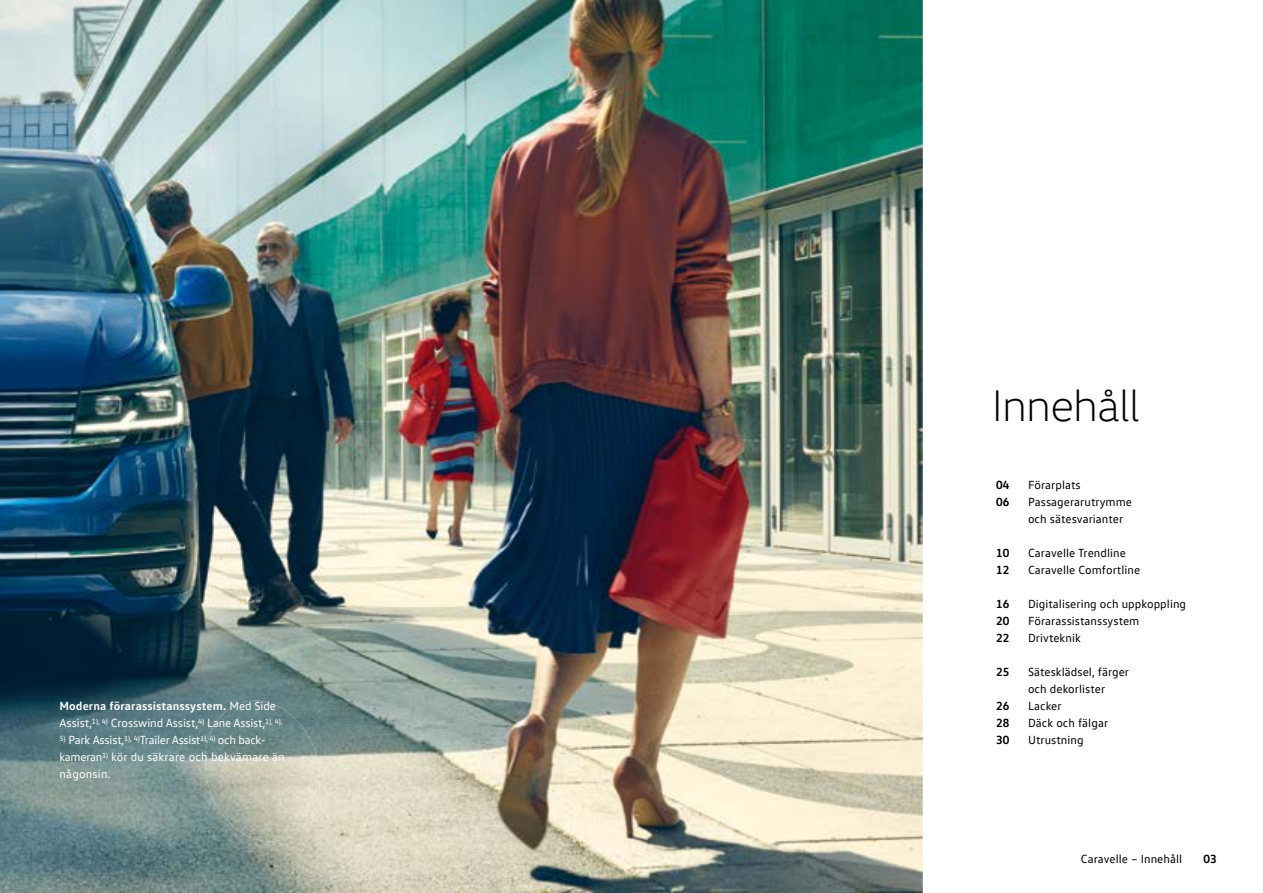
<style>
.page{position:relative;width:1263px;height:893px;background:#fff}
.page>*{position:absolute;margin:0;border:0;box-sizing:border-box;transform-origin:0 0}
.t1{font:300 45px "VW Head";letter-spacing:-.015em;color:#000}
.t2{font:12px/17px "VW Text";letter-spacing:.005em;color:#000}
.t3{font:12px/17px "VW Text";letter-spacing:-.005em;color:#fff}
.t4{font:700 12px/17px "VW Text";letter-spacing:.005em;color:#000}
.s1{font-weight:700}
</style>
<div class="page">
<img style="left:0;top:0;width:923px;height:893px">
<img style="left:198px;top:701px;width:130px;height:140px">
<p class="t3" style="left:60px;top:697px;width:225px"><span class="s1">Moderna förarassistanssystem.</span> Med Side<br>Assist,<sup>1),</sup> <sup>4)</sup> Crosswind Assist,<sup>4)</sup> Lane Assist,<sup>1),</sup> <sup>4),</sup></p>
<p class="t3" style="left:60px;top:731px;width:227px"><sup>5)</sup> Park Assist,<sup>1),</sup> <sup>4)</sup>Trailer Assist<sup>1),</sup> <sup>4)</sup> och back&shy;kameran<sup>1)</sup> kör du säkrare och bekvämare än någonsin.</p>
<h1 class="t1" style="left:992px;top:379px;width:149px">Innehåll</h1>
<p class="t4" style="left:996px;top:476px;width:15px">04<br>06</p>
<p class="t4" style="left:996px;top:544px;width:15px">10<br>12</p>
<p class="t4" style="left:996px;top:595px;width:15px;text-align:justify">16<br>20<br>22</p>
<p class="t4" style="left:996px;top:663px;width:15px">25</p>
<p class="t4" style="left:996px;top:697px;width:15px;text-align:justify">26<br>28<br>30</p>
<p class="t2" style="left:1028px;top:476px;width:106px">Förarplats<br>Passagerarutrymme och sätesvarianter</p>
<p class="t2" style="left:1028px;top:544px;width:114px">Caravelle Trendline<br>Caravelle Comfortline</p>
<p class="t2" style="left:1028px;top:595px;width:160px">Digitalisering och uppkoppling<br>Förarassistanssystem<br>Drivteknik</p>
<p class="t2" style="left:1028px;top:663px;width:103px">Sätesklädsel, färger och dekorlister<br>Lacker<br>Däck och fälgar<br>Utrustning</p>
<p class="t2" style="left:1081px;top:850px;width:103px">Caravelle – Innehåll</p>
<p class="t4" style="left:1203px;top:850px;width:15px">03</p>
</div>
